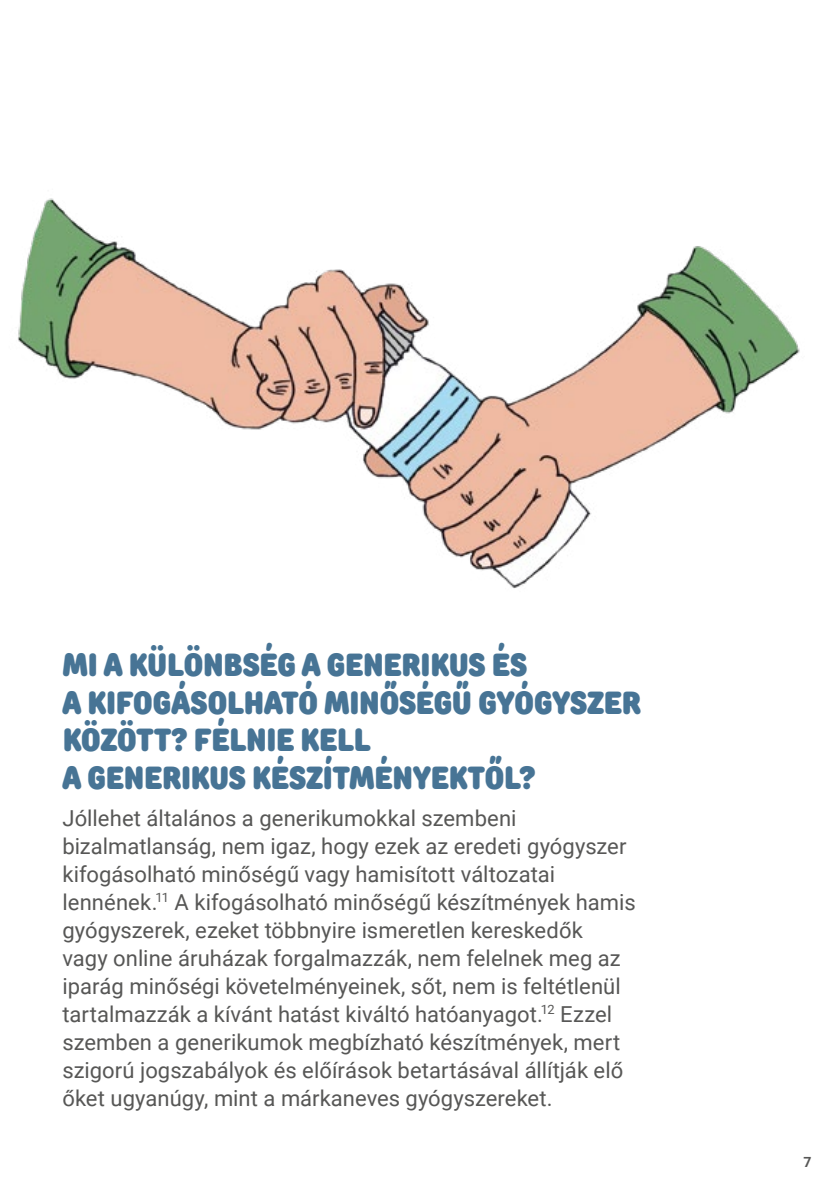
<style>
.page{position:relative;width:840px;height:1191px;background:#fff}
.page>*{position:absolute;margin:0;border:0;box-sizing:border-box;transform-origin:0 0}
.t1{font:900 32px/38px "TT Rounds Condensed";letter-spacing:-.02em;color:#477495}
.t2{font:22px/28px "Roboto";color:#575756}
.t3{font:700 14px "Roboto";color:#575756}
</style>
<div class="page">
<hr style="left:0;top:0;width:1px;height:1191px;background:#74a56f">
<img style="left:0;top:179px;width:800px;height:426px">
<h1 class="t1" style="left:62px;top:645px;width:580px">MI A KÜLÖNBSÉG A GENERIKUS ÉS<br>A KIFOGÁSOLHATÓ MINŐSÉGŰ GYÓGYSZER<br>KÖZÖTT? FÉLNIE KELL<br>A GENERIKUS KÉSZÍTMÉNYEKTŐL?</h1>
<p class="t2" style="left:62px;top:803px;width:574px">Jóllehet általános a generikumokkal szembeni bizalmatlanság, nem igaz, hogy ezek az eredeti gyógyszer kifogásolható minőségű vagy hamisított változatai lennének.<sup>11</sup> A kifogásolható minőségű készítmények hamis gyógyszerek, ezeket többnyire ismeretlen kereskedők<br>vagy online áruházak forgalmazzák, nem felelnek meg az iparág minőségi követelményeinek, sőt, nem is feltétlenül tartalmazzák a kívánt hatást kiváltó hatóanyagot.<sup>12</sup> Ezzel szemben a generikumok megbízható készítmények, mert szigorú jogszabályok és előírások betartásával állítják elő őket ugyanúgy, mint a márkaneves gyógyszereket.</p>
<p class="t3" style="left:803px;top:1152px;width:10px">7</p>
</div>
